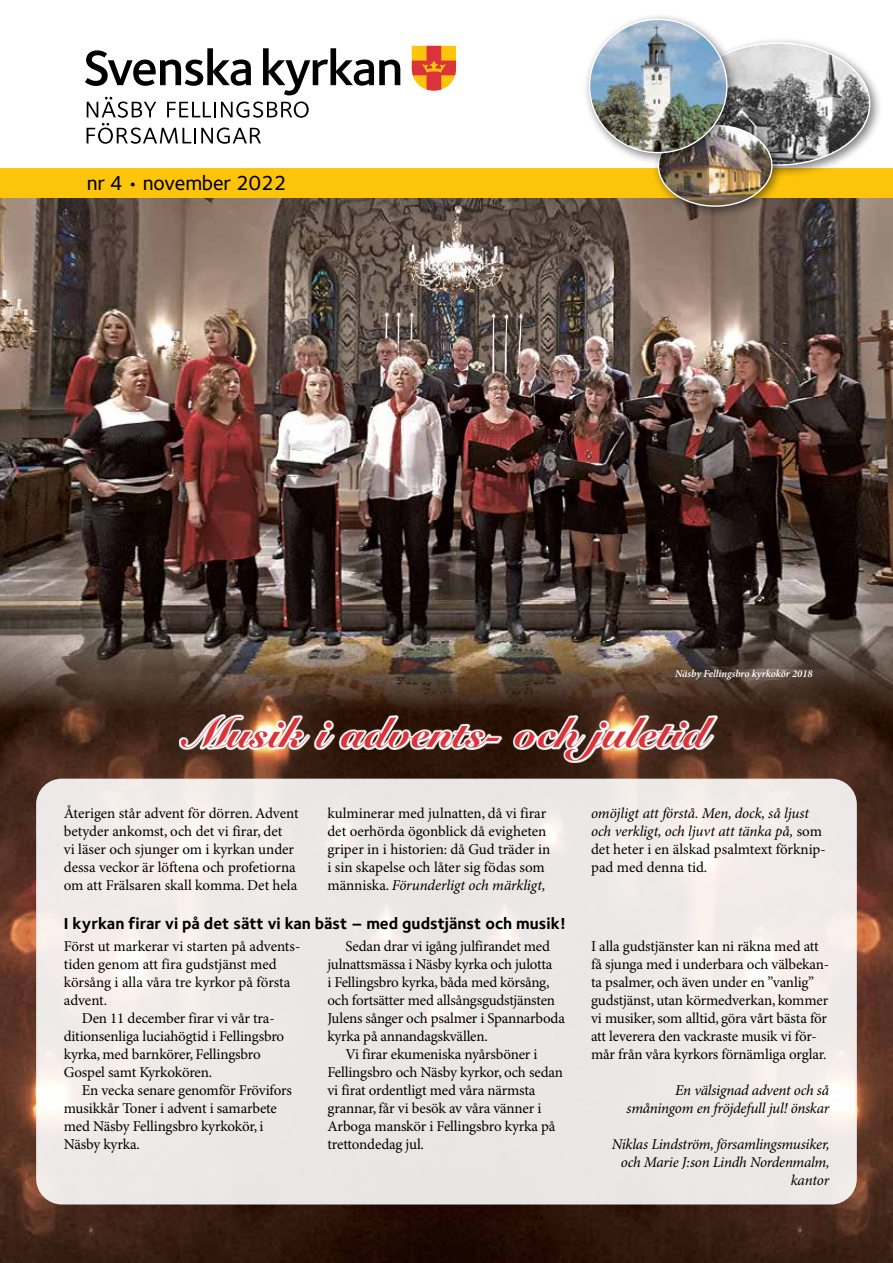
<style>
.page{position:relative;width:893px;height:1263px;background:#fff}
.page>*{position:absolute;margin:0;border:0;box-sizing:border-box;transform-origin:0 0}
.t1{font:900 42px "Snell Roundhand";letter-spacing:.01em;color:#db333b}
.t2{font:500 21px "Foundry Sterling";letter-spacing:-.01em;color:#000}
.t3{font:700 16.5px "Foundry Sterling";color:#000}
.t4{font:15px/18px "Minion Pro";letter-spacing:-.01em;color:#000}
.t5{font:italic 15px/18px "Minion Pro";letter-spacing:-.015em;color:#000;text-align:right}
.t6{font:italic 600 10.5px "Minion Pro";letter-spacing:-.005em;color:#fff}
.s1{font-style:italic}
.s2{font-style:normal}
</style>
<div class="page">
<img style="left:0;top:198px;width:893px;height:417px">
<img style="left:0;top:615px;width:893px;height:648px">
<div style="left:36px;top:779px;width:821px;height:425px;background:linear-gradient(to bottom,#f1ece9,#ece8e7);border-radius:26px"></div>
<div style="left:0;top:168px;width:893px;height:30px;background:#fdc40c"></div>
<div style="left:680px;top:36px;width:202px;height:142px;background:#000;opacity:.5"></div>
<img style="left:739px;top:43px;width:131px;height:122px">
<div style="left:652px;top:119px;width:133px;height:100px;background:#000;opacity:.5"></div>
<img style="left:658px;top:125px;width:114px;height:81px">
<div style="left:583px;top:13px;width:156px;height:153px;background:#000;opacity:.5"></div>
<img style="left:589px;top:19px;width:138px;height:134px">
<svg style="left:85px;top:48px;width:315px;height:96px"></svg>
<svg style="left:412px;top:46px;width:44px;height:45px"></svg>
<svg style="left:179px;top:714px;width:538px;height:48px"></svg>
<h2 class="t2" style="left:87px;top:171px;width:201px">nr 4 • november 2022</h2>
<p class="t6" style="left:675px;top:667px;width:139px">Näsby Fellingsbro kyrkokör 2018</p>
<h1 class="t1" style="left:186px;top:708px;width:522px">Musik i advents- och juletid</h1>
<p class="t4" style="left:64px;top:805px;width:236px">Återigen står advent för dörren. Advent betyder ankomst, och det vi firar, det<br>vi läser och sjunger om i kyrkan under dessa veckor är löftena och profetiorna om att Frälsaren skall komma. Det hela</p>
<p class="t4" style="left:327px;top:805px;width:224px">kulminerar med julnatten, då vi firar det oerhörda ögonblick då evigheten griper in i historien: då Gud träder in i sin skapelse och låter sig födas som människa. <span class="s1">Förunderligt och märkligt,</span></p>
<p class="t5" style="left:591px;top:805px;width:236px;text-align:left">omöjligt att förstå. Men, dock, så ljust och verkligt, och ljuvt att tänka på, <span class="s2">som det heter i en älskad psalmtext förknip&shy;pad med denna tid.</span></p>
<p class="t3" style="left:64px;top:914px;width:504px">I kyrkan firar vi på det sätt vi kan bäst – med gudstjänst och musik!</p>
<p class="t4" style="left:64px;top:938px;width:238px">Först ut markerar vi starten på advents-</p>
<p class="t4" style="left:64px;top:956px;width:215px">tiden genom att fira gudstjänst med</p>
<p class="t4" style="left:64px;top:974px;width:228px">körsång i alla våra tre kyrkor på första</p>
<p class="t4" style="left:64px;top:992px;width:45px">advent.</p>
<p class="t4" style="left:82px;top:1010px;width:194px">Den 11 december firar vi vår tra-</p>
<p class="t4" style="left:64px;top:1028px;width:222px">ditionsenliga luciahögtid i Fellingsbro</p>
<p class="t4" style="left:64px;top:1046px;width:198px">kyrka, med barnkörer, Fellingsbro</p>
<p class="t4" style="left:64px;top:1064px;width:150px">Gospel samt Kyrkokören.</p>
<p class="t4" style="left:82px;top:1082px;width:212px">En vecka senare genomför Frövifors</p>
<p class="t4" style="left:64px;top:1100px;width:215px">musikkår Toner i advent i samarbete</p>
<p class="t4" style="left:64px;top:1118px;width:201px">med Näsby Fellingsbro kyrkokör, i</p>
<p class="t4" style="left:64px;top:1136px;width:78px">Näsby kyrka.</p>
<p class="t4" style="left:345px;top:938px;width:206px">Sedan drar vi igång julfirandet med</p>
<p class="t4" style="left:327px;top:956px;width:227px">julnattsmässa i Näsby kyrka och julotta</p>
<p class="t4" style="left:327px;top:974px;width:224px">i Fellingsbro kyrka, båda med körsång,</p>
<p class="t4" style="left:327px;top:992px;width:229px">och fortsätter med allsångsgudstjänsten</p>
<p class="t4" style="left:327px;top:1010px;width:239px">Julens sånger och psalmer i Spannarboda</p>
<p class="t4" style="left:327px;top:1028px;width:162px">kyrka på annandagskvällen.</p>
<p class="t4" style="left:345px;top:1046px;width:194px">Vi firar ekumeniska nyårsböner i</p>
<p class="t4" style="left:327px;top:1064px;width:237px">Fellingsbro och Näsby kyrkor, och sedan</p>
<p class="t4" style="left:327px;top:1082px;width:210px">vi firat ordentligt med våra närmsta</p>
<p class="t4" style="left:327px;top:1100px;width:216px">grannar, får vi besök av våra vänner i</p>
<p class="t4" style="left:327px;top:1118px;width:230px">Arboga manskör i Fellingsbro kyrka på</p>
<p class="t4" style="left:327px;top:1136px;width:98px">trettondedag jul.</p>
<p class="t4" style="left:591px;top:938px;width:240px">I alla gudstjänster kan ni räkna med att få sjunga med i underbara och välbekan&shy;ta psalmer, och även under en ”vanlig” gudstjänst, utan körmedverkan, kommer vi musiker, som alltid, göra vårt bästa för att leverera den vackraste musik vi för&shy;mår från våra kyrkors förnämliga orglar.</p>
<p class="t5" style="left:627px;top:1082px;width:204px">En välsignad advent och så småningom en fröjdefull jul! önskar</p>
<p class="t5" style="left:612px;top:1136px;width:219px">Niklas Lindström, församlingsmusiker, och Marie J:son Lindh Nordenmalm, kantor</p>
</div>
